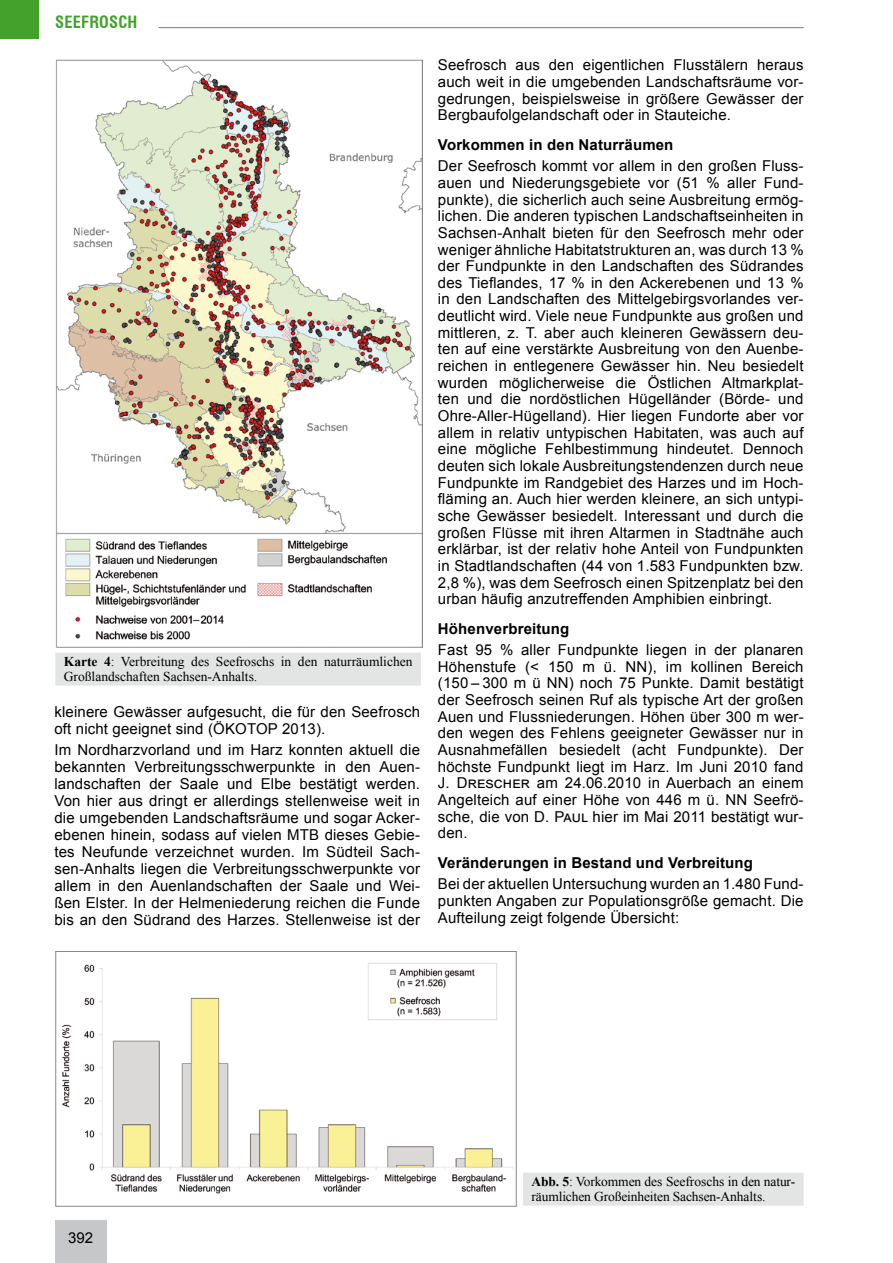
<style>
.page{position:relative;width:893px;height:1263px;background:#fff}
.page>*{position:absolute;margin:0;border:0;box-sizing:border-box;transform-origin:0 0}
.t1{font:700 condensed 16.5px "Swiss 721 BT";letter-spacing:.015em;color:#44a12b}
.t2{font:15px/16.6px "Arial";letter-spacing:.01em;color:#000;text-align:justify}
.t3{font:700 15px "Arial";letter-spacing:.01em;color:#000}
.t4{font:13.5px/15px "Times New Roman";color:#000}
.s1{font-weight:700}
</style>
<div class="page">
<div style="left:0;top:0;width:38px;height:38px;background:#44a12b"></div>
<hr style="left:159px;top:27px;width:645px;height:1px;background:#44a12b">
<div style="left:55px;top:1220px;width:51px;height:43px;background:#c6c7c8"></div>
<div style="left:55px;top:652px;width:366px;height:33px;background:#e3e4e4"></div>
<img style="left:56px;top:60px;width:367px;height:587px">
<img style="left:62px;top:963px;width:452px;height:231px">
<div style="left:55px;top:951px;width:462px;height:255px;border:1px solid #87888a"></div>
<div style="left:523px;top:1172px;width:281px;height:33px;background:#e3e4e4"></div>
<p class="t1" style="left:55px;top:12px;width:84px">SEEFROSCH</p>
<p class="t4" style="left:64px;top:653px;width:350px"><span class="s1">Karte 4</span>: Verbreitung des Seefroschs in den naturräumlichen<br>Großlandschaften Sachsen-Anhalts.</p>
<p class="t2" style="left:54px;top:703px;width:367px;line-height:17.1px">kleinere Gewässer aufgesucht, die für den Seefrosch oft nicht geeignet sind (ÖKOTOP 2013).</p>
<p class="t2" style="left:54px;top:741px;width:367px;line-height:17.1px">Im Nordharzvorland und im Harz konnten aktuell die bekannten Verbreitungsschwerpunkte in den Auen&shy;landschaften der Saale und Elbe bestätigt werden.<br>Von hier aus dringt er allerdings stellenweise weit in die umgebenden Landschaftsräume und sogar Acker&shy;ebenen hinein, sodass auf vielen MTB dieses Gebie&shy;tes Neufunde verzeichnet wurden. Im Südteil Sach&shy;sen-Anhalts liegen die Verbreitungsschwerpunkte vor allem in den Auenlandschaften der Saale und Wei&shy;ßen Elster. In der Helmeniederung reichen die Funde bis an den Südrand des Harzes. Stellenweise ist der</p>
<p class="t2" style="left:438px;top:57px;width:367px">Seefrosch aus den eigentlichen Flusstälern heraus auch weit in die umgebenden Landschaftsräume vor&shy;gedrungen, beispielsweise in größere Gewässer der Bergbaufolgelandschaft oder in Stauteiche.</p>
<p class="t3" style="left:438px;top:135px;width:237px">Vorkommen in den Naturräumen</p>
<p class="t2" style="left:438px;top:158px;width:367px">Der Seefrosch kommt vor allem in den großen Fluss&shy;auen und Niederungsgebiete vor (51 % aller Fund&shy;punkte), die sicherlich auch seine Ausbreitung ermög&shy;lichen. Die anderen typischen Landschaftseinheiten in Sachsen-Anhalt bieten für den Seefrosch mehr oder weniger ähnliche Habitatstrukturen an, was durch 13 % der Fundpunkte in den Landschaften des Südrandes des Tieflandes, 17 % in den Ackerebenen und 13 % in den Landschaften des Mittelgebirgsvorlandes ver&shy;deutlicht wird. Viele neue Fundpunkte aus großen und mittleren, z. T. aber auch kleineren Gewässern deu&shy;ten auf eine verstärkte Ausbreitung von den Auenbe&shy;reichen in entlegenere Gewässer hin. Neu besiedelt wurden möglicherweise die Östlichen Altmarkplat&shy;ten und die nordöstlichen Hügelländer (Börde- und Ohre-Aller-Hügelland). Hier liegen Fundorte aber vor allem in relativ untypischen Habitaten, was auch auf eine mögliche Fehlbestimmung hindeutet. Dennoch deuten sich lokale Ausbreitungstendenzen durch neue Fundpunkte im Randgebiet des Harzes und im Hoch&shy;fläming an. Auch hier werden kleinere, an sich untypi&shy;sche Gewässer besiedelt. Interessant und durch die großen Flüsse mit ihren Altarmen in Stadtnähe auch erklärbar, ist der relativ hohe Anteil von Fundpunkten in Stadtlandschaften (44 von 1.583 Fundpunkten bzw.<br>2,8 %), was dem Seefrosch einen Spitzenplatz bei den urban häufig anzutreffenden Amphibien einbringt.</p>
<p class="t3" style="left:438px;top:618px;width:133px">Höhenverbreitung</p>
<p class="t2" style="left:438px;top:641px;width:367px">Fast 95 % aller Fundpunkte liegen in der planaren Höhenstufe (&lt; 150 m ü. NN), im kollinen Bereich (150 – 300 m ü NN) noch 75 Punkte. Damit bestätigt der Seefrosch seinen Ruf als typische Art der großen Auen und Flussniederungen. Höhen über 300 m wer&shy;den wegen des Fehlens geeigneter Gewässer nur in Ausnahmefällen besiedelt (acht Fundpunkte). Der höchste Fundpunkt liegt im Harz. Im Juni 2010 fand J. Drescher am 24.06.2010 in Auerbach an einem Angelteich auf einer Höhe von 446 m ü. NN Seefrö&shy;sche, die von D. Paul hier im Mai 2011 bestätigt wur&shy;den.</p>
<p class="t3" style="left:438px;top:852px;width:317px">Veränderungen in Bestand und Verbreitung</p>
<p class="t2" style="left:438px;top:876px;width:367px">Bei der aktuellen Untersuchung wurden an 1.480 Fund&shy;punkten Angaben zur Populationsgröße gemacht. Die Aufteilung zeigt folgende Übersicht:</p>
<p class="t2" style="left:68px;top:1229px;width:27px">392</p>
<p class="t4" style="left:531px;top:1173px;width:265px"><span class="s1">Abb. 5</span>: Vorkommen des Seefroschs in den natur&shy;räumlichen Großeinheiten Sachsen-Anhalts.</p>
</div>
